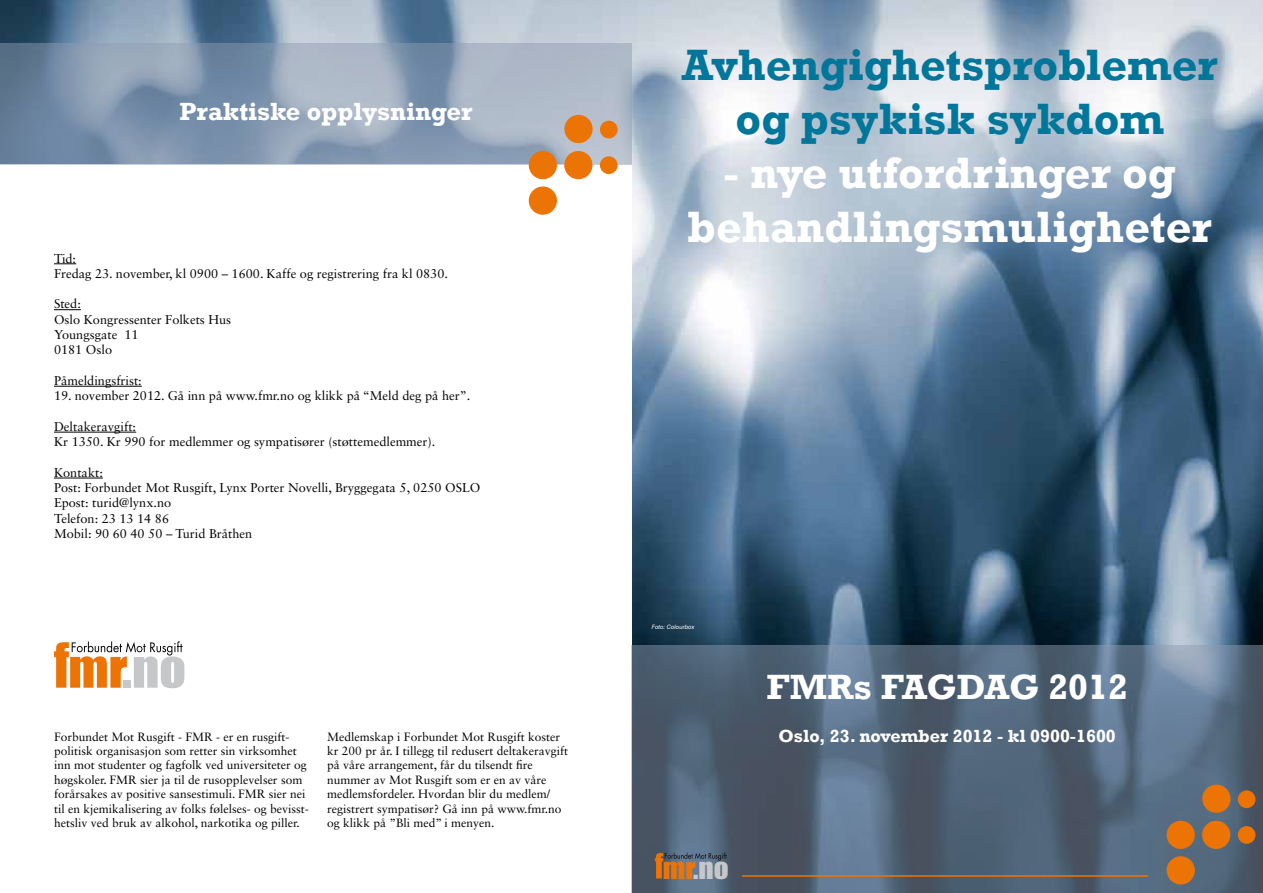
<style>
.page{position:relative;width:1263px;height:893px;background:#fff}
.page>*{position:absolute;margin:0;border:0;box-sizing:border-box;transform-origin:0 0}
.t1{font:47.4px "Impact";color:#c6c7c8;scale:1.1 1}
.t2{font:700 45px/54px "Rockwell";color:#fff;text-align:center}
.t3{font:700 45px/54px "Rockwell";color:#00769a;text-align:center}
.t4{font:700 36px "Rockwell";color:#fff}
.t5{font:26.4px "Impact";color:#c6c7c8;scale:1.1 1}
.t6{font:700 25.5px "Rockwell";color:#fff}
.t7{font:700 18px "Rockwell";color:#fff}
.t8{font:12.75px/15.3px "Sabon LT Std";color:#000}
.t9{font:12px/14.4px "Sabon LT Std";color:#000}
.t10{font:italic 6px "Swiss 721 BT";color:#fff}
.s1{font-size:47.55px;color:#ec7405}
.s2{font-size:26.55px;color:#ec7405}
</style>
<div class="page">
<img style="left:0;top:0;width:1263px;height:646px">
<div style="left:0;top:165px;width:631px;height:728px;background:#fff"></div>
<svg style="left:631px;top:646px;width:632px;height:247px;background:#536579"></svg>
<svg style="left:0;top:44px;width:631px;height:121px;background:#8fa0b5"></svg>
<svg style="left:54px;top:263px;width:22px;height:1px"></svg>
<svg style="left:54px;top:309px;width:27px;height:1px"></svg>
<hr style="left:54px;top:386px;width:88px;height:1px;background:#000">
<hr style="left:54px;top:432px;width:82px;height:1px;background:#000">
<hr style="left:54px;top:478px;width:49px;height:1px;background:#000">
<svg style="left:54px;top:641px;width:129px;height:47px"></svg>
<div style="left:564px;top:115px;width:29px;height:28px;background:#ec7405;border-radius:50%"></div>
<div style="left:564px;top:151px;width:28px;height:28px;background:#ec7405;border-radius:50%"></div>
<div style="left:529px;top:151px;width:28px;height:28px;background:#ec7405;border-radius:50%"></div>
<div style="left:529px;top:186px;width:28px;height:29px;background:#ec7405;border-radius:50%"></div>
<div style="left:600px;top:156px;width:18px;height:18px;background:#ec7405;border-radius:50%"></div>
<div style="left:600px;top:121px;width:18px;height:17px;background:#ec7405;border-radius:50%"></div>
<div style="left:1202px;top:785px;width:28px;height:28px;background:#ec7405;border-radius:50%"></div>
<div style="left:1202px;top:821px;width:28px;height:28px;background:#ec7405;border-radius:50%"></div>
<div style="left:1166px;top:821px;width:29px;height:28px;background:#ec7405;border-radius:50%"></div>
<div style="left:1166px;top:856px;width:29px;height:28px;background:#ec7405;border-radius:50%"></div>
<div style="left:1238px;top:826px;width:17px;height:18px;background:#ec7405;border-radius:50%"></div>
<div style="left:1238px;top:790px;width:17px;height:18px;background:#ec7405;border-radius:50%"></div>
<svg style="left:655px;top:853px;width:72px;height:25px;background:#626b76"></svg>
<hr style="left:742px;top:875px;width:406px;height:2px;background:#ec7405">
<h3 class="t6" style="left:180px;top:96px;width:294px">Praktiske opplysninger</h3>
<p class="t8" style="left:54px;top:250px;width:395px">Tid:<br>Fredag 23. november, kl 0900 – 1600. Kaffe og registrering fra kl 0830.</p>
<p class="t8" style="left:54px;top:296px;width:179px">Sted:<br>Oslo Kongressenter Folkets Hus<br>Youngsgate 11<br>0181 Oslo</p>
<p class="t8" style="left:54px;top:373px;width:89px">Påmeldingsfrist:</p>
<p class="t8" style="left:54px;top:388px;width:418px">19. november 2012. Gå inn på www.fmr.no og klikk på “Meld deg på her”.</p>
<p class="t8" style="left:54px;top:419px;width:383px">Deltakeravgift:<br>Kr 1350. Kr 990 for medlemmer og sympatisører (støttemedlemmer).</p>
<p class="t8" style="left:54px;top:464px;width:428px">Kontakt:<br>Post: Forbundet Mot Rusgift, Lynx Porter Novelli, Bryggegata 5, 0250 OSLO<br>Epost: turid@lynx.no<br>Telefon: 23 13 14 86<br>Mobil: 90 60 40 50 – Turid Bråthen</p>
<h1 class="t1" style="left:68px;top:632px;width:108px"><span class="s1">MR</span>.NO</h1>
<p class="t9" style="left:54px;top:729px;width:255px">Forbundet Mot Rusgift - FMR - er en rusgift&shy;politisk organisasjon som retter sin virksomhet inn mot studenter og fagfolk ved universiteter og høgskoler. FMR sier ja til de rusopplevelser som forårsakes av positive sansestimuli. FMR sier nei til en kjemikalisering av folks følelses- og bevisst&shy;hetsliv ved bruk av alkohol, narkotika og piller.</p>
<p class="t9" style="left:327px;top:729px;width:242px">Medlemskap i Forbundet Mot Rusgift koster kr 200 pr år. I tillegg til redusert deltakeravgift på våre arrangement, får du tilsendt fire nummer av Mot Rusgift som er en av våre medlemsfordeler. Hvordan blir du medlem/ registrert sympatisør? Gå inn på www.fmr.no og klikk på ”Bli med” i menyen.</p>
<h2 class="t3" style="left:682px;top:38px;width:537px">Avhengighetsproblemer og psykisk sykdom</h2>
<h2 class="t2" style="left:688px;top:146px;width:525px">- nye utfordringer og behandlingsmuligheter</h2>
<p class="t10" style="left:652px;top:623px;width:44px">Foto: Colourbox</p>
<h3 class="t4" style="left:766px;top:665px;width:363px">FMRs FAGDAG 2012</h3>
<h3 class="t7" style="left:778px;top:725px;width:339px">Oslo, 23. november 2012 - kl 0900-1600</h3>
<h3 class="t5" style="left:663px;top:848px;width:61px"><span class="s2">MR</span>.NO</h3>
</div>
